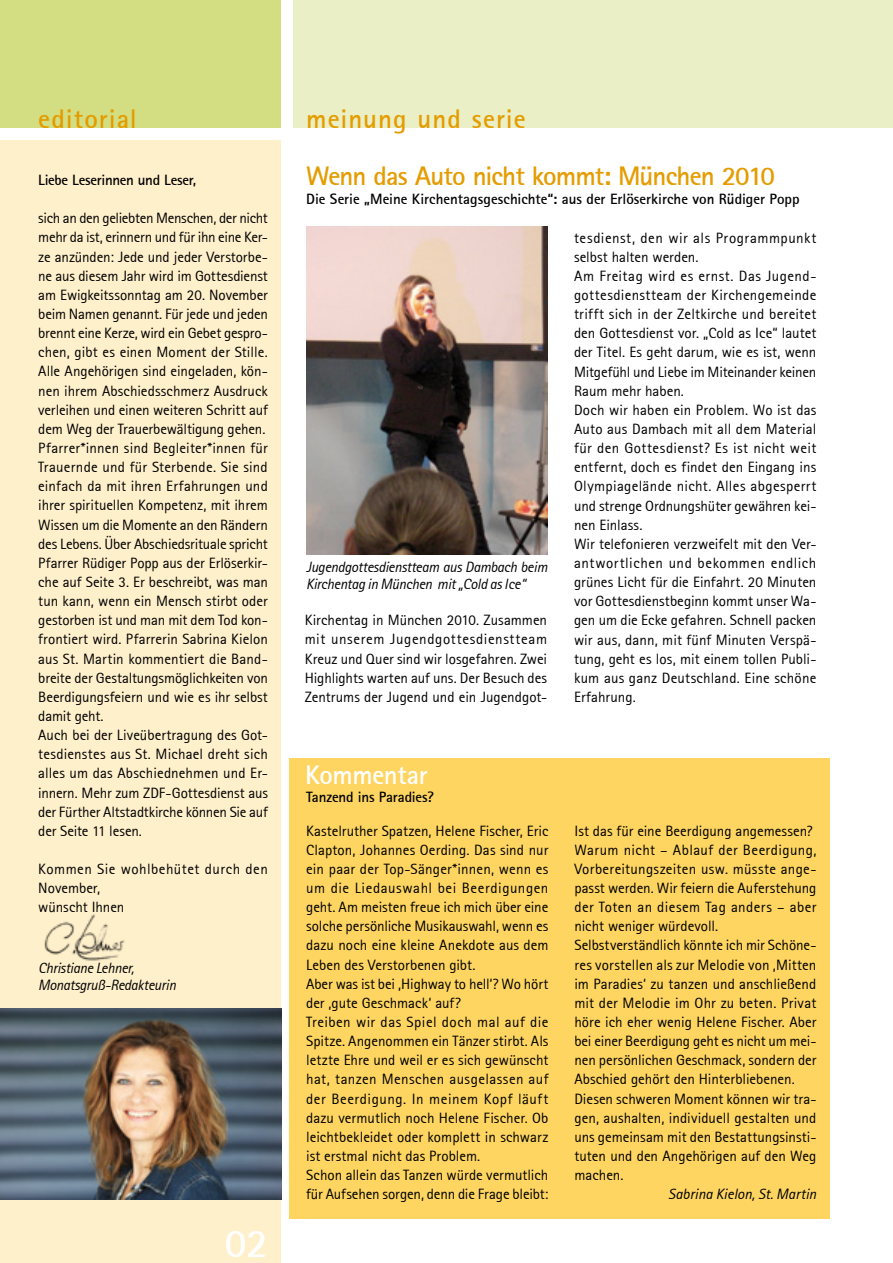
<style>
.page{position:relative;width:893px;height:1263px;background:#fff}
.page>*{position:absolute;margin:0;border:0;box-sizing:border-box;transform-origin:0 0}
.t1{font:40.5px "Rotis Sans Serif Bold 65";color:#fff}
.t2{font:27px "Rotis Sans Serif Bold 65";letter-spacing:-.03em;color:#e49c00}
.t3{font:27px "Rotis Sans Serif Bold 65";letter-spacing:.035em;color:#e49c00}
.t4{font:27px "Rotis Sans Serif Bold 65";letter-spacing:-.015em;color:#fff}
.t5{font:15px/19.2px "Rotis Sans Serif 55";color:#000}
.t6{font:15px/16.5px "Rotis Sans Serif Italic 56";letter-spacing:-.02em;color:#000}
.t7{font:15px "Rotis Sans Serif Bold 65";letter-spacing:-.005em;color:#000}
.t8{font:15px/19.2px "Rotis Sans Serif 55";letter-spacing:.025em;color:#000}
</style>
<div class="page">
<div style="left:293px;top:0;width:600px;height:128px;background:#eaefc5"></div>
<div style="left:0;top:0;width:281px;height:128px;background:#d3de82"></div>
<div style="left:0;top:140px;width:281px;height:1123px;background:#fff0cc"></div>
<img style="left:44px;top:914px;width:81px;height:47px">
<img style="left:0;top:1009px;width:281px;height:190px">
<div style="left:289px;top:758px;width:540px;height:460px;background:#fed561"></div>
<img style="left:306px;top:227px;width:241px;height:328px">
<h2 class="t3" style="left:38px;top:101px;width:100px">editorial</h2>
<p class="t7" style="left:38px;top:170px;width:159px">Liebe Leserinnen und Leser,</p>
<p class="t5" style="left:38px;top:208px;width:231px">sich an den geliebten Menschen, der nicht mehr da ist, erinnern und für ihn eine Ker&shy;ze anzünden: Jede und jeder Verstorbe&shy;ne aus diesem Jahr wird im Gottesdienst am Ewigkeitssonntag am 20. November beim Namen genannt. Für jede und jeden brennt eine Kerze, wird ein Gebet gespro&shy;chen, gibt es einen Moment der Stille.<br>Alle Angehörigen sind eingeladen, kön&shy;nen ihrem Abschiedsschmerz Ausdruck verleihen und einen weiteren Schritt auf dem Weg der Trauerbewältigung gehen.<br>Pfarrer*innen sind Begleiter*innen für Trauernde und für Sterbende. Sie sind einfach da mit ihren Erfahrungen und ihrer spirituellen Kompetenz, mit ihrem Wissen um die Momente an den Rändern des Lebens. Über Abschiedsrituale spricht Pfarrer Rüdiger Popp aus der Erlöserkir&shy;che auf Seite 3. Er beschreibt, was man tun kann, wenn ein Mensch stirbt oder gestorben ist und man mit dem Tod kon&shy;frontiert wird. Pfarrerin Sabrina Kielon aus St. Martin kommentiert die Band&shy;breite der Gestaltungsmöglichkeiten von Beerdigungsfeiern und wie es ihr selbst damit geht.<br>Auch bei der Liveübertragung des Got&shy;tesdienstes aus St. Michael dreht sich alles um das Abschiednehmen und Er&shy;innern. Mehr zum ZDF-Gottesdienst aus der Fürther Altstadtkirche können Sie auf der Seite 11 lesen.</p>
<p class="t8" style="left:38px;top:859px;width:231px">Kommen Sie wohlbehütet durch den<br>November,<br>wünscht Ihnen</p>
<p class="t6" style="left:38px;top:960px;width:139px">Christiane Lehner,<br>Monatsgruß-Redakteurin</p>
<h1 class="t1" style="left:225px;top:1217px;width:44px">02</h1>
<h2 class="t3" style="left:306px;top:101px;width:221px">meinung und serie</h2>
<h2 class="t2" style="left:306px;top:159px;width:470px">Wenn das Auto nicht kommt: München 2010</h2>
<p class="t7" style="left:306px;top:190px;width:495px">Die Serie „Meine Kirchentagsgeschichte“: aus der Erlöserkirche von Rüdiger Popp</p>
<p class="t6" style="left:306px;top:559px;width:243px">Jugendgottesdienstteam aus Dambach beim<br>Kirchentag in München mit „Cold as Ice“</p>
<p class="t5" style="left:305px;top:610px;width:244px;text-align:justify">Kirchentag in München 2010. Zusammen mit unserem Jugendgottesdienstteam Kreuz und Quer sind wir losgefahren. Zwei Highlights warten auf uns. Der Besuch des Zentrums der Jugend und ein Jugendgot-</p>
<h2 class="t4" style="left:305px;top:758px;width:124px">Kommentar</h2>
<p class="t7" style="left:306px;top:787px;width:129px">Tanzend ins Paradies?</p>
<p class="t5" style="left:306px;top:821px;width:244px">Kastelruther Spatzen, Helene Fischer, Eric Clapton, Johannes Oerding. Das sind nur ein paar der Top-Sänger*innen, wenn es um die Liedauswahl bei Beerdigungen geht. Am meisten freue ich mich über eine solche persönliche Musikauswahl, wenn es dazu noch eine kleine Anekdote aus dem Leben des Verstorbenen gibt.<br>Aber was ist bei ‚Highway to hell‘? Wo hört der ‚gute Geschmack‘ auf?<br>Treiben wir das Spiel doch mal auf die Spitze. Angenommen ein Tänzer stirbt. Als letzte Ehre und weil er es sich gewünscht hat, tanzen Menschen ausgelassen auf der Beerdigung. In meinem Kopf läuft dazu vermutlich noch Helene Fischer. Ob leichtbekleidet oder komplett in schwarz ist erstmal nicht das Problem.<br>Schon allein das Tanzen würde vermutlich für Aufsehen sorgen, denn die Frage bleibt:</p>
<p class="t5" style="left:574px;top:228px;width:244px">tesdienst, den wir als Programmpunkt selbst halten werden.<br>Am Freitag wird es ernst. Das Jugend&shy;gottesdienstteam der Kirchengemeinde trifft sich in der Zeltkirche und bereitet den Gottesdienst vor. „Cold as Ice“ lautet der Titel. Es geht darum, wie es ist, wenn Mitgefühl und Liebe im Miteinander keinen Raum mehr haben.<br>Doch wir haben ein Problem. Wo ist das Auto aus Dambach mit all dem Material für den Gottesdienst? Es ist nicht weit entfernt, doch es findet den Eingang ins Olympiagelände nicht. Alles abgesperrt und strenge Ordnungshüter gewähren kei&shy;nen Einlass.<br>Wir telefonieren verzweifelt mit den Ver&shy;antwortlichen und bekommen endlich grünes Licht für die Einfahrt. 20 Minuten vor Gottesdienstbeginn kommt unser Wa&shy;gen um die Ecke gefahren. Schnell packen wir aus, dann, mit fünf Minuten Verspä&shy;tung, geht es los, mit einem tollen Publi&shy;kum aus ganz Deutschland. Eine schöne Erfahrung.</p>
<p class="t5" style="left:574px;top:821px;width:244px">Ist das für eine Beerdigung angemessen?<br>Warum nicht – Ablauf der Beerdigung, Vorbereitungszeiten usw. müsste ange&shy;passt werden. Wir feiern die Auferstehung der Toten an diesem Tag anders – aber nicht weniger würdevoll.<br>Selbstverständlich könnte ich mir Schöne&shy;res vorstellen als zur Melodie von ‚Mitten im Paradies‘ zu tanzen und anschließend mit der Melodie im Ohr zu beten. Privat höre ich eher wenig Helene Fischer. Aber bei einer Beerdigung geht es nicht um mei&shy;nen persönlichen Geschmack, sondern der Abschied gehört den Hinterbliebenen.<br>Diesen schweren Moment können wir tra&shy;gen, aushalten, individuell gestalten und uns gemeinsam mit den Bestattungsinsti&shy;tuten und den Angehörigen auf den Weg machen.</p>
<p class="t6" style="left:668px;top:1186px;width:150px">Sabrina Kielon, St. Martin</p>
</div>
